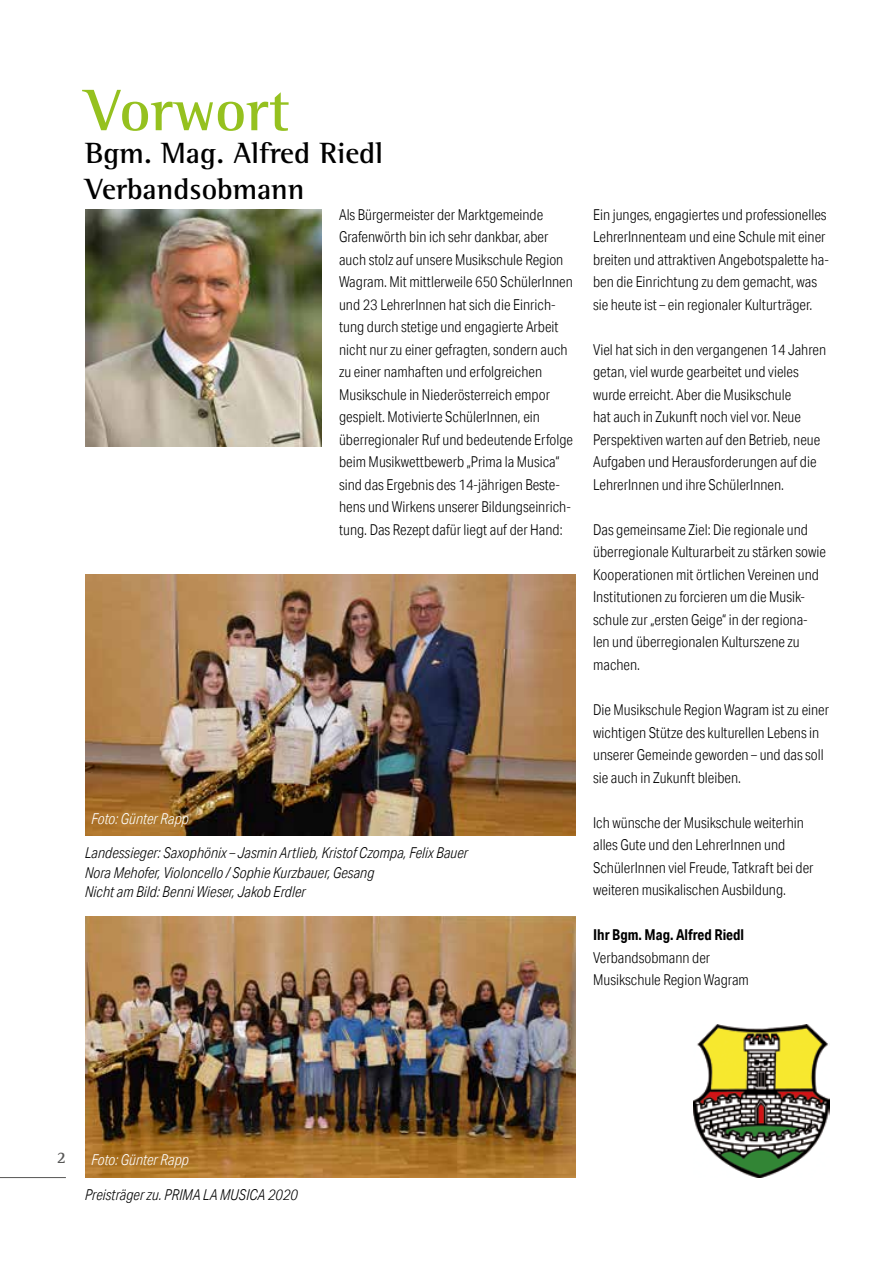
<style>
.page{position:relative;width:893px;height:1263px;background:#fff}
.page>*{position:absolute;margin:0;border:0;box-sizing:border-box;transform-origin:0 0}
.t1{font:700 60px "Rotis Semi Serif";color:#95c11f}
.t2{font:700 30px/36px "Rotis Semi Serif";color:#000}
.t3{font:700 16.5px "Rotis Semi Serif";color:#575756}
.t4{font:300 15px/22.5px "Aktiv Grotesk Cd";color:#000}
.t5{font:italic 300 15px/19.5px "Aktiv Grotesk Cd";color:#000}
.t6{font:italic 300 15px "Aktiv Grotesk Cd";color:#fff}
.t7{font:700 15px "Aktiv Grotesk Cd";color:#000}
</style>
<div class="page">
<img style="left:85px;top:209px;width:236px;height:238px">
<img style="left:693px;top:1024px;width:136px;height:154px">
<img style="left:85px;top:574px;width:490px;height:262px">
<img style="left:85px;top:916px;width:490px;height:262px">
<hr style="left:0;top:1177px;width:66px;height:1px;background:#575756">
<h1 class="t1" style="left:85px;top:74px;width:206px">Vorwort</h1>
<h2 class="t2" style="left:85px;top:135px;width:300px">Bgm. Mag. Alfred Riedl<br>Verbandsobmann</h2>
<p class="t4" style="left:339px;top:203px;width:235px">Als Bürgermeister der Marktgemeinde Grafenwörth bin ich sehr dankbar, aber auch stolz auf unsere Musikschule Region Wagram. Mit mittlerweile 650 SchülerInnen und 23 LehrerInnen hat sich die Einrich&shy;tung durch stetige und engagierte Arbeit nicht nur zu einer gefragten, sondern auch zu einer namhaften und erfolgreichen Musikschule in Niederösterreich empor gespielt. Motivierte SchülerInnen, ein überregionaler Ruf und bedeutende Erfolge beim Musikwettbewerb „Prima la Musica“ sind das Ergebnis des 14-jährigen Beste&shy;hens und Wirkens unserer Bildungseinrich&shy;tung. Das Rezept dafür liegt auf der Hand:</p>
<p class="t4" style="left:593px;top:203px;width:237px">Ein junges, engagiertes und professionelles LehrerInnenteam und eine Schule mit einer breiten und attraktiven Angebotspalette ha&shy;ben die Einrichtung zu dem gemacht, was sie heute ist – ein regionaler Kulturträger.</p>
<p class="t4" style="left:593px;top:338px;width:234px">Viel hat sich in den vergangenen 14 Jahren getan, viel wurde gearbeitet und vieles wurde erreicht. Aber die Musikschule<br>hat auch in Zukunft noch viel vor. Neue Perspektiven warten auf den Betrieb, neue Aufgaben und Herausforderungen auf die LehrerInnen und ihre SchülerInnen.</p>
<p class="t4" style="left:593px;top:518px;width:234px">Das gemeinsame Ziel: Die regionale und überregionale Kulturarbeit zu stärken sowie Kooperationen mit örtlichen Vereinen und Institutionen zu forcieren um die Musik&shy;schule zur „ersten Geige“ in der regiona&shy;len und überregionalen Kulturszene zu machen.</p>
<p class="t4" style="left:593px;top:698px;width:238px">Die Musikschule Region Wagram ist zu einer wichtigen Stütze des kulturellen Lebens in unserer Gemeinde geworden – und das soll sie auch in Zukunft bleiben.</p>
<p class="t4" style="left:593px;top:811px;width:222px">Ich wünsche der Musikschule weiterhin alles Gute und den LehrerInnen und SchülerInnen viel Freude, Tatkraft bei der weiteren musikalischen Ausbildung.</p>
<p class="t7" style="left:593px;top:925px;width:152px">Ihr Bgm. Mag. Alfred Riedl</p>
<p class="t4" style="left:593px;top:946px;width:157px">Verbandsobmann der<br>Musikschule Region Wagram</p>
<p class="t6" style="left:91px;top:810px;width:99px">Foto: Günter Rapp</p>
<p class="t5" style="left:85px;top:843px;width:385px">Landessieger: Saxophönix – Jasmin Artlieb, Kristof Czompa, Felix Bauer<br>Nora Mehofer, Violoncello / Sophie Kurzbauer, Gesang<br>Nicht am Bild: Benni Wieser, Jakob Erdler</p>
<p class="t3" style="left:57px;top:1148px;width:11px">2</p>
<p class="t6" style="left:91px;top:1151px;width:99px">Foto: Günter Rapp</p>
<p class="t5" style="left:85px;top:1185px;width:214px">Preisträger zu. PRIMA LA MUSICA 2020</p>
</div>
